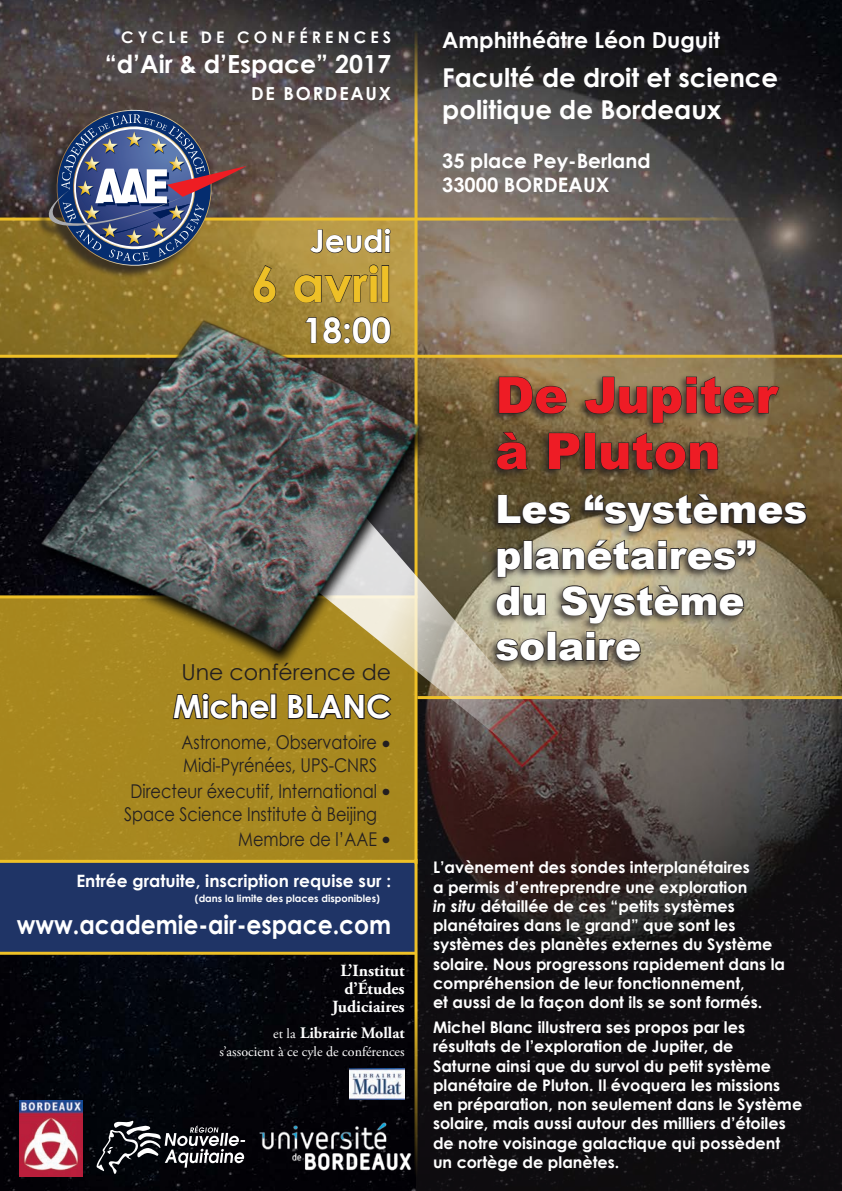
<style>
.page{position:relative;width:842px;height:1191px;background:#fff}
.page>*{position:absolute;margin:0;border:0;box-sizing:border-box;transform-origin:0 0}
.t1{font:900 50px/56px "Arial";color:#ee1c25}
.t2{font:700 49px "Century Gothic";color:#eec027}
.t3{font:900 39px/45.5px "Arial";color:#fff}
.t4{font:700 35px "Century Gothic";color:#fff}
.t5{font:700 32px "Century Gothic";color:#fff}
.t6{font:700 31px "Century Gothic";color:#fff}
.t7{font:700 26px/31.2px "Century Gothic";color:#fff}
.t8{font:700 26px "Century Gothic";color:#fff;scale:.9 1}
.t9{font:700 25px "Century Gothic";color:#fff}
.t10{font:700 22px "Century Gothic";color:#fff}
.t11{font:22px/47.7px "Century Gothic";color:#231f20;text-align:justify}
.t12{font:700 20px/24px "Century Gothic";color:#fff}
.t13{font:19px/22.8px "Century Gothic";color:#231f20;scale:.85 1}
.t14{font:700 18px "Century Gothic";letter-spacing:.1em;color:#fff}
.t15{font:700 17px "Century Gothic";color:#fff}
.t16{font:700 17px/18px "Adobe Garamond Pro";color:#fff;text-align:right}
.t17{font:700 16px/19.2px "Century Gothic";color:#fff}
.t18{font:700 16px "Adobe Garamond Pro";color:#fff}
.t19{font:700 16px "Century Gothic";letter-spacing:.26em;color:#fff}
.t20{font:14px "Adobe Garamond Pro";color:#fff}
.t21{font:700 10px "Century Gothic";color:#fff}
.s1{font-weight:400;font-size:14px}
.s2{font-style:italic}
</style>
<div class="page">
<img style="left:0;top:0;width:842px;height:1191px">
<svg style="left:417px;top:699px;width:425px;height:492px;background:#1f1b1d"></svg>
<svg style="left:457px;top:358px;width:385px;height:338px;background:#7e6c47"></svg>
<svg style="left:0;top:220px;width:414px;height:135px;background:#a78a3a"></svg>
<div style="left:0;top:597px;width:416px;height:263px;background:#a7871f"></div>
<div style="left:0;top:860px;width:416px;height:93px;background:#1f3466"></div>
<hr style="left:0;top:860px;width:415px;height:3px;background:#eec027">
<hr style="left:0;top:951px;width:416px;height:3px;background:#eec027">
<hr style="left:0;top:595px;width:417px;height:3px;background:#eec027">
<hr style="left:417px;top:696px;width:425px;height:3px;background:#eec027">
<hr style="left:0;top:355px;width:842px;height:3px;background:#eec027">
<hr style="left:0;top:217px;width:754px;height:3px;background:#eec027">
<hr style="left:414px;top:31px;width:3px;height:833px;background:#eec027">
<hr style="left:414px;top:859px;width:3px;height:332px;background:#eec027">
<img style="left:19px;top:1100px;width:64px;height:76px">
<svg style="left:96px;top:1120px;width:149px;height:54px;background:#36373b"></svg>
<img style="left:254px;top:1117px;width:166px;height:60px">
<img style="left:349px;top:1068px;width:56px;height:31px">
<div style="left:488px;top:373px;width:294px;height:106px;background:#231f20;opacity:.75"></div>
<svg style="left:498px;top:376px;width:69px;height:38px;background:#5f4f37"></svg>
<svg style="left:584px;top:375px;width:196px;height:49px;background:#6a5c43"></svg>
<svg style="left:496px;top:431px;width:33px;height:24px"></svg>
<svg style="left:548px;top:432px;width:32px;height:23px"></svg>
<div style="left:584px;top:433px;width:11px;height:36px;border:1px solid #231f20"></div>
<svg style="left:600px;top:431px;width:118px;height:39px;background:#594b34"></svg>
<svg style="left:172px;top:701px;width:98px;height:19px"></svg>
<div style="left:270px;top:693px;width:7px;height:26px;border:2px solid #231f20"></div>
<svg style="left:309px;top:228px;width:82px;height:26px;background:#9c8342"></svg>
<svg style="left:293px;top:264px;width:86px;height:17px"></svg>
<div style="left:382px;top:265px;width:7px;height:37px;border:1px solid #231f20"></div>
<div style="left:487px;top:491px;width:323px;height:179px;background:#231f20;opacity:.75"></div>
<svg style="left:629px;top:493px;width:179px;height:85px;background:#6a5d46"></svg>
<svg style="left:629px;top:584px;width:116px;height:40px;background:#77705e"></svg>
<svg style="left:629px;top:630px;width:13px;height:32px"></svg>
<div style="left:36px;top:112px;width:207px;height:167px;background:#231f20;opacity:.75"></div>
<img style="left:46px;top:104px;width:231px;height:177px">
<svg style="left:278px;top:455px;width:351px;height:387px"></svg>
<img style="left:11px;top:281px;width:446px;height:420px">
<p class="t19" style="left:121px;top:25px;width:272px">CYCLE DE CONFÉRENCES</p>
<h3 class="t9" style="left:105px;top:45px;width:288px">“d’Air &amp; d’Espace” 2017</h3>
<p class="t14" style="left:251px;top:80px;width:142px">DE BORDEAUX</p>
<h3 class="t6" style="left:310px;top:217px;width:83px">Jeudi</h3>
<h2 class="t2" style="left:251px;top:247px;width:142px">6 avril</h2>
<h3 class="t4" style="left:303px;top:303px;width:90px">18:00</h3>
<h3 class="t11" style="left:181px;top:647px;width:211px">Une conférence de</h3>
<h3 class="t5" style="left:173px;top:682px;width:220px">Michel BLANC</h3>
<p class="t13" style="left:182px;top:731px;width:231px">Astronome, Observatoire<br>Midi-Pyrénées, UPS-CNRS</p>
<p class="t13" style="left:124px;top:779px;width:299px;text-align:center">Directeur éxecutif, International<br>Space Science Institute à Beijing</p>
<p class="t13" style="left:238px;top:827px;width:165px">Membre de l’AAE</p>
<h3 class="t11" style="left:379px;top:720px;width:15px">• • •</h3>
<p class="t15" style="left:76px;top:868px;width:316px">Entrée gratuite, inscription requise sur :</p>
<p class="t21" style="left:195px;top:890px;width:186px">(dans la limite des places disponibles)</p>
<h3 class="t8" style="left:17px;top:904px;width:417px">www.academie-air-espace.com</h3>
<p class="t16" style="left:332px;top:961px;width:74px">L’Institut d’Études<br>Judiciaires</p>
<p class="t18" style="left:273px;top:1023px;width:133px"><span class="s1">et la</span> Librairie Mollat</p>
<p class="t20" style="left:219px;top:1043px;width:187px">s’associent à ce cyle de conférences</p>
<h3 class="t10" style="left:442px;top:23px;width:279px">Amphithéâtre Léon Duguit</h3>
<h3 class="t7" style="left:442px;top:61px;width:337px">Faculté de droit et science politique de Bordeaux</h3>
<p class="t12" style="left:442px;top:148px;width:210px">35 place Pey-Berland<br>33000 BORDEAUX</p>
<h1 class="t1" style="left:495px;top:365px;width:284px">De Jupiter à Pluton</h1>
<h3 class="t3" style="left:495px;top:485px;width:313px">Les “systèmes planétaires” du Système solaire</h3>
<p class="t17" style="left:433px;top:857px;width:353px">L’avènement des sondes interplanétaires<br>a permis d’entreprendre une exploration<br><span class="s2">in situ</span> détaillée de ces “petits systèmes planétaires dans le grand” que sont les systèmes des planètes externes du Système solaire. Nous progressons rapidement dans la compréhension de leur fonctionnement,<br>et aussi de la façon dont ils se sont formés.</p>
<p class="t17" style="left:433px;top:1017px;width:371px">Michel Blanc illustrera ses propos par les résultats de l’exploration de Jupiter, de<br>Saturne ainsi que du survol du petit système planétaire de Pluton. Il évoquera les missions en préparation, non seulement dans le Système solaire, mais aussi autour des milliers d’étoiles de notre voisinage galactique qui possèdent un cortège de planètes.</p>
</div>
